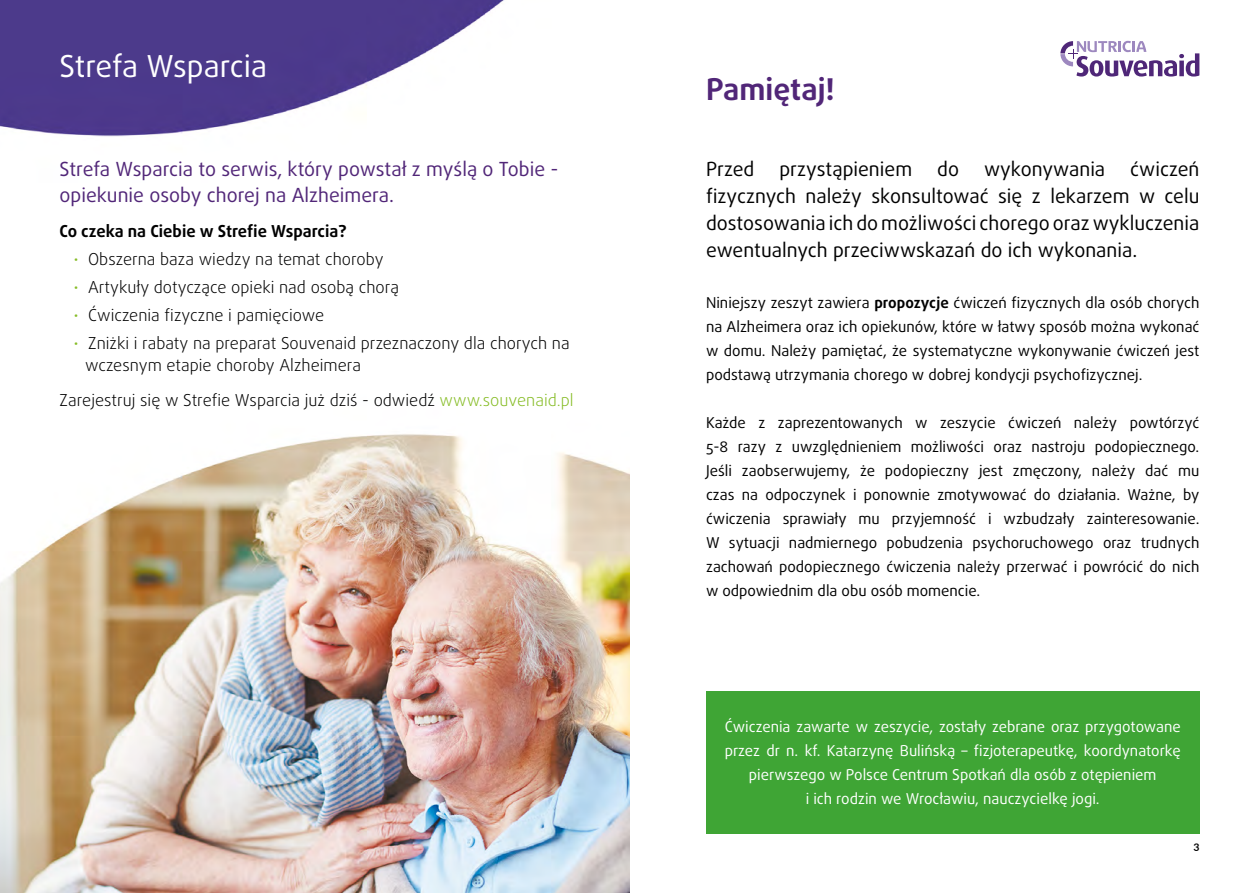
<style>
.page{position:relative;width:1259px;height:893px;background:#fff}
.page>*{position:absolute;margin:0;border:0;box-sizing:border-box;transform-origin:0 0}
.t1{font:30.3px "Daxline Pro";letter-spacing:-.005em;color:#fff}
.t2{font:700 30px "Daxline Pro";color:#512678}
.t3{font:19.5px/27px "Daxline Pro";color:#000;text-align:justify}
.t4{font:19.5px/26px "Daxline Pro";color:#512678}
.t5{font:300 16.5px/21.6px "Daxline Pro";color:#000}
.t6{font:700 16.5px "Daxline Pro";color:#000}
.t7{font:15px/24px "Daxline Pro";color:#000;text-align:justify}
.t8{font:15px/24px "Daxline Pro";color:#fff;text-align:center}
.t9{font:700 10.5px "Lato";color:#000}
.s1{color:#86bc25}
.s2{font-weight:700}
</style>
<div class="page">
<svg style="left:1060px;top:41px;width:139px;height:36px"></svg>
<img style="left:0;top:0;width:629px;height:893px">
<div style="left:706px;top:691px;width:493px;height:142px;background:#3fa535"></div>
<h1 class="t1" style="left:60px;top:46px;width:209px">Strefa Wsparcia</h1>
<h3 class="t4" style="left:60px;top:157px;width:500px">Strefa Wsparcia to serwis, który powstał z myślą o Tobie - opiekunie osoby chorej na Alzheimera.</h3>
<p class="t6" style="left:60px;top:220px;width:289px">Co czeka na Ciebie w Strefie Wsparcia?</p>
<p class="t5" style="left:73px;top:248px;width:311px"><span class="s1">•</span> Obszerna baza wiedzy na temat choroby</p>
<p class="t5" style="left:73px;top:277px;width:327px"><span class="s1">•</span> Artykuły dotyczące opieki nad osobą chorą</p>
<p class="t5" style="left:73px;top:305px;width:252px"><span class="s1">•</span> Ćwiczenia fizyczne i pamięciowe</p>
<p class="t5" style="left:85px;top:333px;width:486px;text-indent:-12px"><span class="s1">•</span> Zniżki i rabaty na preparat Souvenaid przeznaczony dla chorych na wczesnym etapie choroby Alzheimera</p>
<p class="t5" style="left:60px;top:389px;width:515px">Zarejestruj się w Strefie Wsparcia już dziś - odwiedź <span class="s1">www.souvenaid.pl</span></p>
<h2 class="t2" style="left:706px;top:69px;width:130px">Pamiętaj!</h2>
<h3 class="t3" style="left:706px;top:156px;width:50px">Przed</h3>
<h3 class="t3" style="left:779px;top:156px;width:134px">przystąpieniem</h3>
<h3 class="t3" style="left:937px;top:156px;width:23px">do</h3>
<h3 class="t3" style="left:984px;top:156px;width:123px">wykonywania</h3>
<h3 class="t3" style="left:706px;top:156px;width:495px;text-indent:424px">ćwiczeń fizycznych należy skonsultować się z lekarzem w celu dostosowania ich do możliwości chorego oraz wykluczenia ewentualnych przeciwwskazań do ich wykonania.</h3>
<p class="t7" style="left:706px;top:291px;width:495px">Niniejszy zeszyt zawiera <span class="s2">propozycje</span> ćwiczeń fizycznych dla osób chorych na Alzheimera oraz ich opiekunów, które w łatwy sposób można wykonać w domu. Należy pamiętać, że systematyczne wykonywanie ćwiczeń jest podstawą utrzymania chorego w dobrej kondycji psychofizycznej.</p>
<p class="t7" style="left:706px;top:411px;width:495px">Każde z zaprezentowanych w zeszycie ćwiczeń należy powtórzyć 5-8 razy z uwzględnieniem możliwości oraz nastroju podopiecznego.<br>Jeśli zaobserwujemy, że podopieczny jest zmęczony, należy dać mu czas na odpoczynek i ponownie zmotywować do działania. Ważne, by ćwiczenia sprawiały mu przyjemność i wzbudzały zainteresowanie.<br>W sytuacji nadmiernego pobudzenia psychoruchowego oraz trudnych zachowań podopiecznego ćwiczenia należy przerwać i powrócić do nich w odpowiednim dla obu osób momencie.</p>
<p class="t8" style="left:724px;top:715px;width:457px">Ćwiczenia zawarte w zeszycie, zostały zebrane oraz przygotowane przez dr n. kf. Katarzynę Bulińską – fizjoterapeutkę, koordynatorkę pierwszego w Polsce Centrum Spotkań dla osób z otępieniem<br>i ich rodzin we Wrocławiu, nauczycielkę jogi.</p>
<p class="t9" style="left:1193px;top:839px;width:8px">3</p>
</div>
